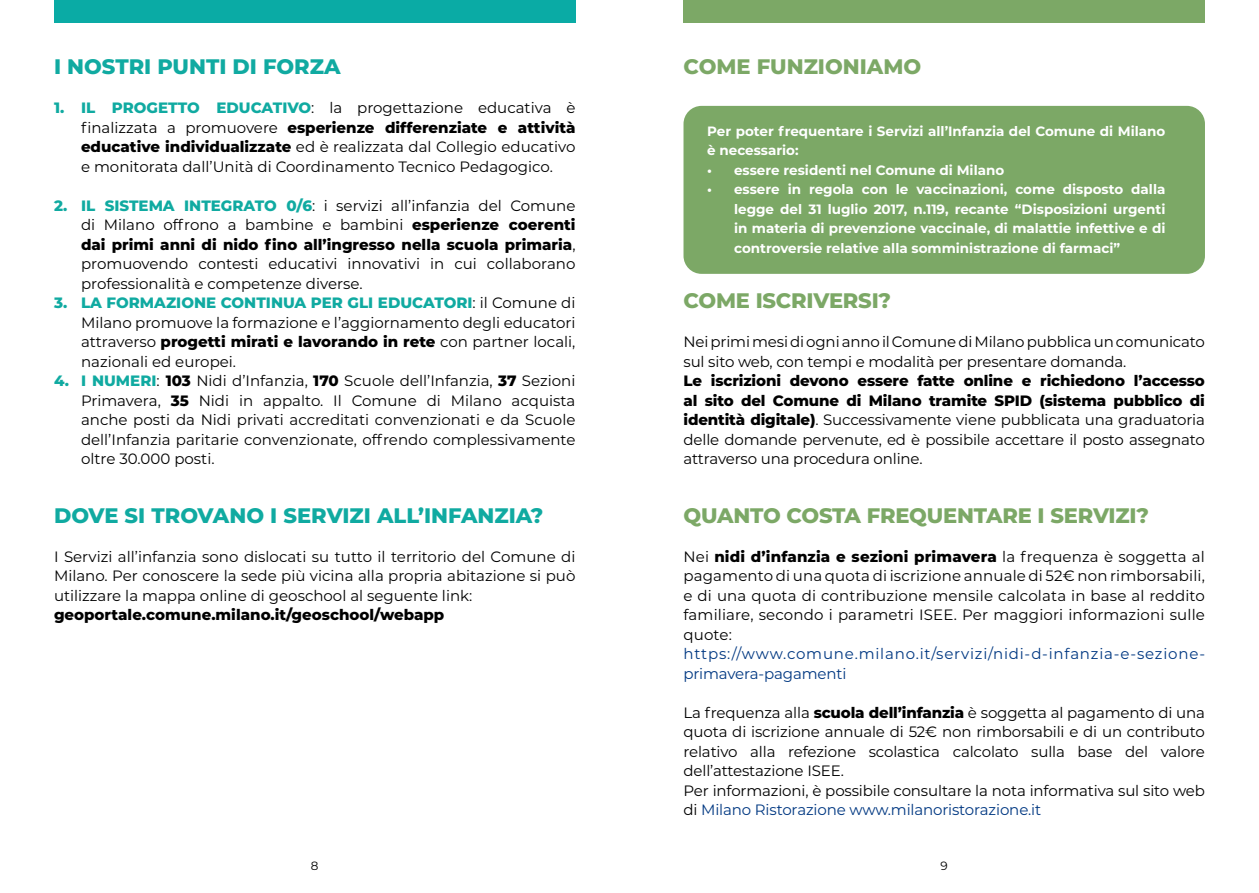
<style>
.page{position:relative;width:1259px;height:893px;background:#fff}
.page>*{position:absolute;margin:0;border:0;box-sizing:border-box;transform-origin:0 0}
.t1{font:800 21px "Montserrat";letter-spacing:-.01em;color:#7ca866}
.t2{font:800 21px "Montserrat";color:#10aaa1}
.t3{font:15px/19.5px "Montserrat";letter-spacing:-.01em;color:#000;text-align:justify}
.t4{font:15px/19.5px "Montserrat";letter-spacing:.055em;color:#003882}
.t5{font:800 15px "Montserrat";color:#000}
.t6{font:700 13.5px/19.5px "Montserrat";color:#fff}
.t7{font:12px "Montserrat";color:#000}
.s1{font-weight:800;color:#10aaa1}
.s2{font-weight:800}
.s3{color:#003882}
</style>
<div class="page">
<div style="left:54px;top:0;width:521px;height:23px;background:#0aaba5"></div>
<div style="left:683px;top:0;width:522px;height:23px;background:#7ca866"></div>
<div style="left:683px;top:106px;width:522px;height:168px;background:#7ca866;border-radius:18px"></div>
<h1 class="t2" style="left:54px;top:51px;width:288px">I NOSTRI PUNTI DI FORZA</h1>
<p class="t3" style="left:81px;top:98px;width:496px;text-indent:-27px"><span class="s1">1. IL PROGETTO EDUCATIVO</span>: la progettazione educativa è finalizzata a promuovere <span class="s2">esperienze differenziate e attività educative individualizzate</span> ed è realizzata dal Collegio educativo e monitorata dall’Unità di Coordinamento Tecnico Pedagogico.</p>
<p class="t3" style="left:81px;top:195px;width:496px;text-indent:-27px"><span class="s1">2. IL SISTEMA INTEGRATO 0/6</span>: i servizi all’infanzia del Comune di Milano offrono a bambine e bambini <span class="s2">esperienze coerenti dai primi anni di nido fino all’ingresso nella scuola primaria</span>, promuovendo contesti educativi innovativi in cui collaborano professionalità e competenze diverse.</p>
<p class="t3" style="left:81px;top:293px;width:496px;text-indent:-27px"><span class="s1">3. LA FORMAZIONE CONTINUA PER GLI EDUCATORI</span>: il Comune di Milano promuove la formazione e l’aggiornamento degli educatori attraverso <span class="s2">progetti mirati e lavorando in rete</span> con partner locali, nazionali ed europei.</p>
<p class="t3" style="left:81px;top:371px;width:496px;text-indent:-27px"><span class="s1">4. I NUMERI</span>: <span class="s2">103</span> Nidi d’Infanzia, <span class="s2">170</span> Scuole dell’Infanzia, <span class="s2">37</span> Sezioni Primavera, <span class="s2">35</span> Nidi in appalto. Il Comune di Milano acquista anche posti da Nidi privati accreditati convenzionati e da Scuole dell’Infanzia paritarie convenzionate, offrendo complessivamente oltre 30.000 posti.</p>
<h1 class="t2" style="left:54px;top:500px;width:491px">DOVE SI TROVANO I SERVIZI ALL’INFANZIA?</h1>
<p class="t3" style="left:54px;top:546px;width:523px">I Servizi all’infanzia sono dislocati su tutto il territorio del Comune di Milano. Per conoscere la sede più vicina alla propria abitazione si può utilizzare la mappa online di geoschool al seguente link:</p>
<p class="t5" style="left:54px;top:604px;width:392px">geoportale.comune.milano.it/geoschool/webapp</p>
<h1 class="t1" style="left:683px;top:51px;width:239px">COME FUNZIONIAMO</h1>
<p class="t6" style="left:707px;top:120px;width:460px">Per poter frequentare i Servizi all’Infanzia del Comune di Milano è necessario:</p>
<p class="t6" style="left:707px;top:159px;width:299px">• essere residenti nel Comune di Milano</p>
<p class="t6" style="left:734px;top:179px;width:433px;text-align:justify;text-indent:-27px">• essere in regola con le vaccinazioni, come disposto dalla legge del 31 luglio 2017, n.119, recante “Disposizioni urgenti in materia di prevenzione vaccinale, di malattie infettive e di controversie relative alla somministrazione di farmaci”</p>
<h1 class="t1" style="left:683px;top:285px;width:209px">COME ISCRIVERSI?</h1>
<p class="t3" style="left:683px;top:332px;width:523px">Nei primi mesi di ogni anno il Comune di Milano pubblica un comunicato sul sito web, con tempi e modalità per presentare domanda.</p>
<p class="t3" style="left:683px;top:371px;width:523px"><span class="s2">Le iscrizioni devono essere fatte online e richiedono l’accesso al sito del Comune di Milano tramite SPID (sistema pubblico di identità digitale)</span>. Successivamente viene pubblicata una graduatoria delle domande pervenute, ed è possibile accettare il posto assegnato attraverso una procedura online.</p>
<h1 class="t1" style="left:683px;top:500px;width:467px">QUANTO COSTA FREQUENTARE I SERVIZI?</h1>
<p class="t3" style="left:683px;top:546px;width:523px">Nei <span class="s2">nidi d’infanzia e sezioni primavera</span> la frequenza è soggetta al pagamento di una quota di iscrizione annuale di 52€ non rimborsabili, e di una quota di contribuzione mensile calcolata in base al reddito familiare, secondo i parametri ISEE. Per maggiori informazioni sulle quote:</p>
<p class="t4" style="left:683px;top:644px;width:523px">https://www.comune.milano.it/servizi/nidi-d-infanzia-e-sezione&shy;primavera-pagamenti</p>
<p class="t3" style="left:683px;top:702px;width:523px;text-align:left">La frequenza alla <span class="s2">scuola dell’infanzia</span> è soggetta al pagamento di una quota di iscrizione annuale di 52€ non rimborsabili e di un contributo relativo alla refezione scolastica calcolato sulla base del valore dell’attestazione ISEE.<br>Per informazioni, è possibile consultare la nota informativa sul sito web di <span class="s3">Milano Ristorazione www.milanoristorazione.it</span></p>
<p class="t7" style="left:311px;top:858px;width:9px">8</p>
<p class="t7" style="left:940px;top:858px;width:9px">9</p>
</div>
